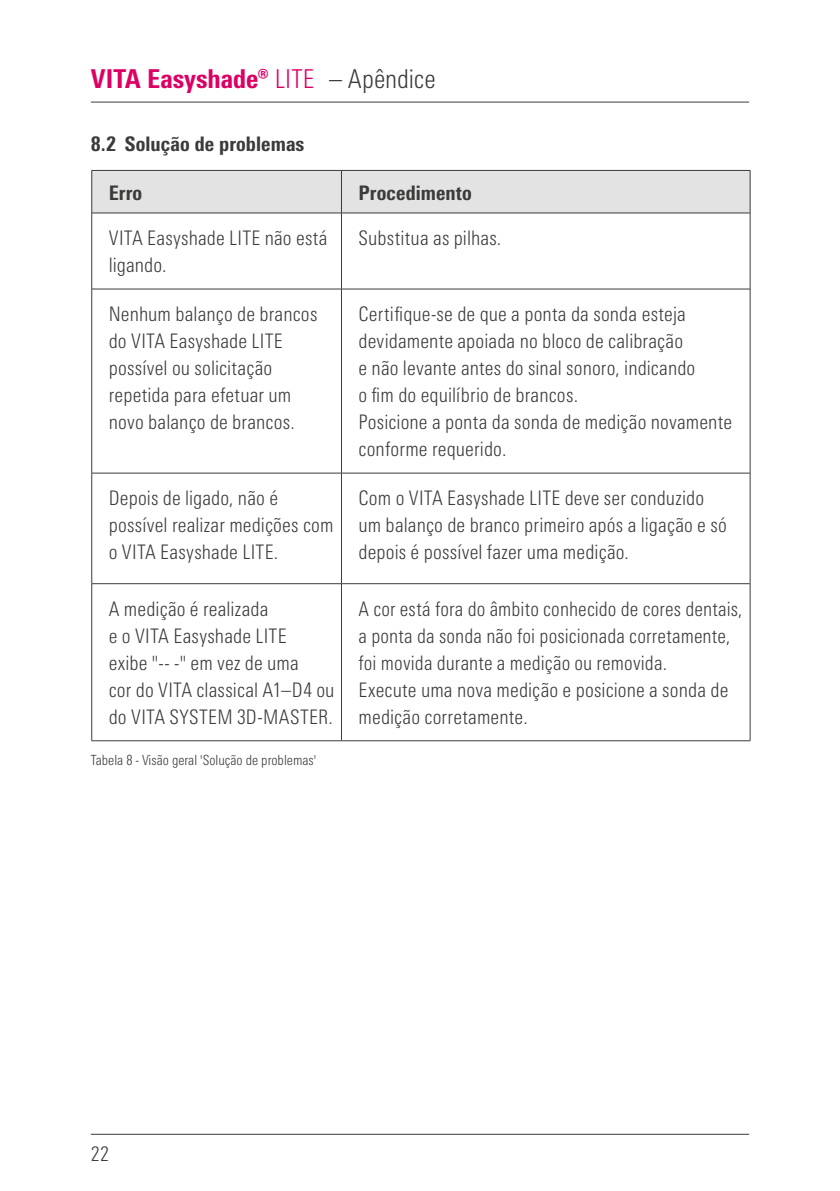
<style>
.page{position:relative;width:840px;height:1191px;background:#fff}
.page>*{position:absolute;margin:0;border:0;box-sizing:border-box;transform-origin:0 0}
.t1{font:800 condensed 26px "Univers Next Pro";color:#dd0064}
.t2{font:300 condensed 26px "Univers Next Pro";letter-spacing:-.005em;color:#3b3b3a}
.t3{font:300 condensed 20px/27px "Univers Next Pro";letter-spacing:.005em;color:#3b3b3a}
.t4{font:800 condensed 20px "Univers Next Pro";letter-spacing:.005em;color:#3b3b3a}
.t5{font:300 condensed 14px "Univers Next Pro";color:#3b3b3a}
.s1{font-weight:300}
</style>
<div class="page">
<hr style="left:91px;top:102px;width:657px;height:1px;background:#3b3b3a">
<hr style="left:91px;top:1134px;width:657px;height:1px;background:#3b3b3a">
<div style="left:92px;top:171px;width:657px;height:42px;background:#e3e3e3"></div>
<hr style="left:341px;top:171px;width:1px;height:42px;background:#3b3b3a">
<hr style="left:92px;top:213px;width:249px;height:1px;background:#3b3b3a">
<hr style="left:341px;top:213px;width:408px;height:1px;background:#3b3b3a">
<hr style="left:341px;top:213px;width:1px;height:76px;background:#3b3b3a">
<hr style="left:92px;top:289px;width:249px;height:1px;background:#3b3b3a">
<hr style="left:341px;top:289px;width:408px;height:1px;background:#3b3b3a">
<hr style="left:341px;top:289px;width:1px;height:184px;background:#3b3b3a">
<hr style="left:92px;top:473px;width:249px;height:1px;background:#3b3b3a">
<hr style="left:341px;top:473px;width:408px;height:1px;background:#3b3b3a">
<hr style="left:341px;top:473px;width:1px;height:110px;background:#3b3b3a">
<hr style="left:92px;top:583px;width:249px;height:1px;background:#3b3b3a">
<hr style="left:341px;top:583px;width:408px;height:1px;background:#3b3b3a">
<hr style="left:341px;top:584px;width:1px;height:156px;background:#3b3b3a">
<hr style="left:91px;top:170px;width:250px;height:1px;background:#3b3b3a">
<hr style="left:91px;top:171px;width:1px;height:42px;background:#3b3b3a">
<hr style="left:341px;top:170px;width:409px;height:1px;background:#3b3b3a">
<hr style="left:749px;top:171px;width:1px;height:42px;background:#3b3b3a">
<hr style="left:91px;top:213px;width:1px;height:76px;background:#3b3b3a">
<hr style="left:749px;top:213px;width:1px;height:76px;background:#3b3b3a">
<hr style="left:91px;top:289px;width:1px;height:184px;background:#3b3b3a">
<hr style="left:749px;top:289px;width:1px;height:184px;background:#3b3b3a">
<hr style="left:91px;top:473px;width:1px;height:110px;background:#3b3b3a">
<hr style="left:749px;top:473px;width:1px;height:110px;background:#3b3b3a">
<hr style="left:91px;top:583px;width:1px;height:157px;background:#3b3b3a">
<hr style="left:749px;top:583px;width:1px;height:157px;background:#3b3b3a">
<hr style="left:91px;top:740px;width:250px;height:1px;background:#3b3b3a">
<hr style="left:341px;top:740px;width:409px;height:1px;background:#3b3b3a">
<h1 class="t1" style="left:91px;top:63px;width:225px">VITA Easyshade® <span class="s1">LITE</span></h1>
<h1 class="t2" style="left:329px;top:63px;width:108px">– Apêndice</h1>
<p class="t4" style="left:91px;top:132px;width:215px">8.2 Solução de problemas</p>
<p class="t4" style="left:109px;top:181px;width:35px">Erro</p>
<p class="t4" style="left:358px;top:181px;width:115px">Procedimento</p>
<p class="t3" style="left:109px;top:224px;width:220px">VITA Easyshade LITE não está ligando.</p>
<p class="t3" style="left:358px;top:224px;width:144px">Substitua as pilhas.</p>
<p class="t3" style="left:109px;top:300px;width:210px">Nenhum balanço de brancos do VITA Easyshade LITE possível ou solicitação repetida para efetuar um novo balanço de brancos.</p>
<p class="t3" style="left:358px;top:300px;width:375px">Certifique-se de que a ponta da sonda esteja devidamente apoiada no bloco de calibração<br>e não levante antes do sinal sonoro, indicando<br>o fim do equilíbrio de brancos.<br>Posicione a ponta da sonda de medição novamente conforme requerido.</p>
<p class="t3" style="left:109px;top:484px;width:226px">Depois de ligado, não é possível realizar medições com o VITA Easyshade LITE.</p>
<p class="t3" style="left:358px;top:484px;width:369px">Com o VITA Easyshade LITE deve ser conduzido um balanço de branco primeiro após a ligação e só depois é possível fazer uma medição.</p>
<p class="t3" style="left:109px;top:595px;width:227px">A medição é realizada<br>e o VITA Easyshade LITE<br>exibe "-- -" em vez de uma<br>cor do VITA classical A1–D4 ou do VITA SYSTEM 3D-MASTER.</p>
<p class="t3" style="left:358px;top:595px;width:385px">A cor está fora do âmbito conhecido de cores dentais, a ponta da sonda não foi posicionada corretamente, foi movida durante a medição ou removida.<br>Execute uma nova medição e posicione a sonda de medição corretamente.</p>
<p class="t5" style="left:91px;top:752px;width:227px">Tabela 8 - Visão geral 'Solução de problemas'</p>
<p class="t3" style="left:91px;top:1140px;width:19px">22</p>
</div>
